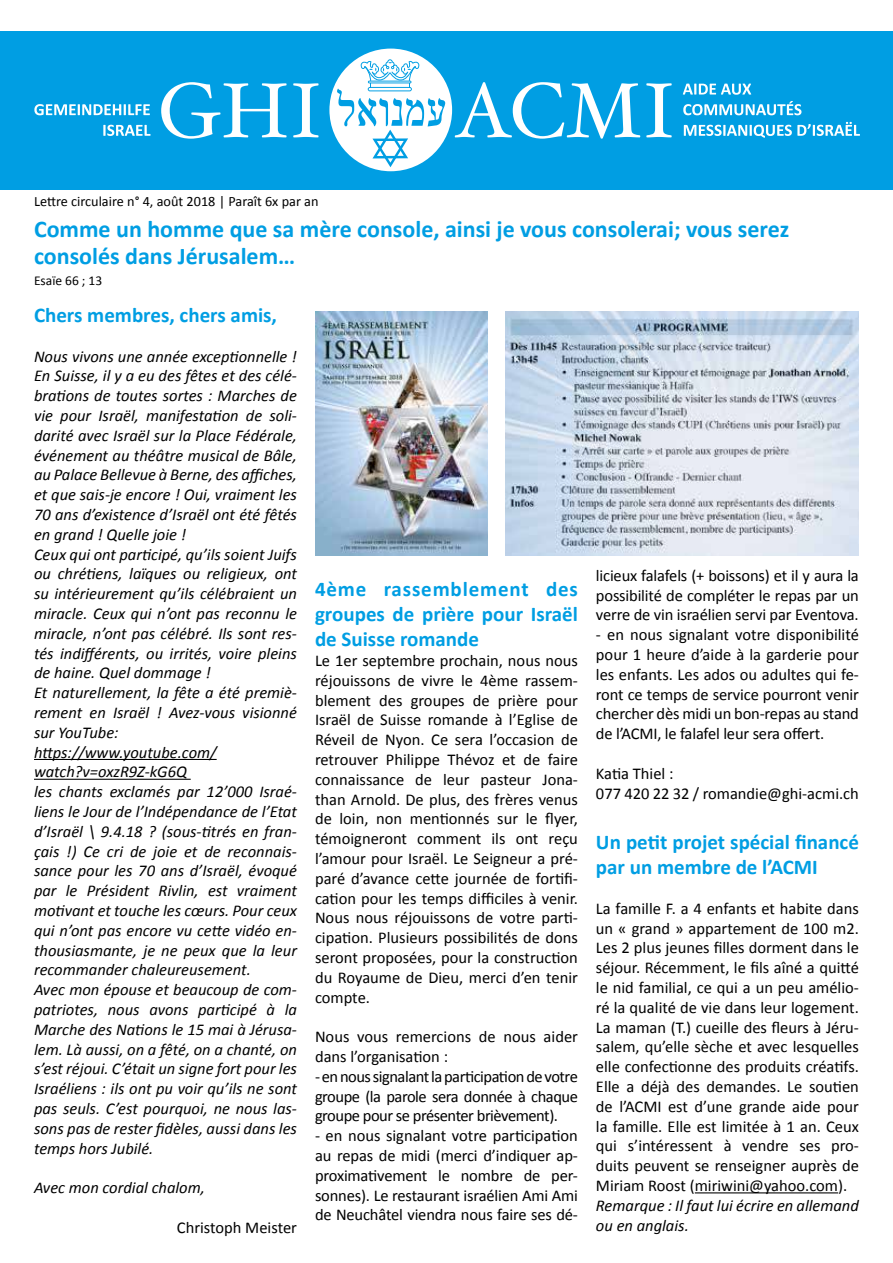
<style>
.page{position:relative;width:893px;height:1263px;background:#fff}
.page>*{position:absolute;margin:0;border:0;box-sizing:border-box;transform-origin:0 0}
.t1{font:700 24px/27px "Calibri";color:#009ee3}
.t2{font:700 21px/25.2px "Calibri";color:#009ee3;text-align:justify}
.t3{font:16.5px/19.8px "Calibri";letter-spacing:-.01em;color:#000;text-align:justify}
.t4{font:italic 16.5px/19.8px "Calibri";color:#000}
.t5{font:14.25px "Calibri";color:#000}
.t6{font:13.5px "Calibri";color:#000}
</style>
<div class="page">
<div style="left:0;top:31px;width:893px;height:158px;background:#009ee3"></div>
<div style="left:329px;top:49px;width:123px;height:122px;background:#fff;border-radius:50%"></div>
<svg style="left:337px;top:59px;width:108px;height:108px"></svg>
<svg style="left:455px;top:82px;width:185px;height:57px"></svg>
<svg style="left:646px;top:83px;width:26px;height:54px"></svg>
<svg style="left:683px;top:84px;width:68px;height:11px"></svg>
<svg style="left:683px;top:101px;width:118px;height:14px"></svg>
<svg style="left:684px;top:122px;width:176px;height:16px"></svg>
<svg style="left:161px;top:82px;width:126px;height:57px"></svg>
<svg style="left:293px;top:83px;width:26px;height:54px"></svg>
<svg style="left:34px;top:104px;width:116px;height:11px"></svg>
<svg style="left:103px;top:125px;width:47px;height:11px"></svg>
<hr style="left:34px;top:759px;width:183px;height:1px;background:#000">
<hr style="left:34px;top:779px;width:157px;height:1px;background:#000">
<hr style="left:695px;top:1192px;width:143px;height:1px;background:#000">
<img style="left:315px;top:311px;width:173px;height:245px">
<img style="left:505px;top:311px;width:354px;height:245px">
<p class="t5" style="left:34px;top:192px;width:286px">Lettre circulaire n° 4, août 2018 | Paraît 6x par an</p>
<h1 class="t1" style="left:34px;top:215px;width:757px">Comme un homme que sa mère console, ainsi je vous consolerai; vous serez consolés dans Jérusalem…</h1>
<p class="t6" style="left:34px;top:272px;width:70px">Esaïe 66 ; 13</p>
<p class="t2" style="left:34px;top:301px;width:245px">Chers membres, chers amis,</p>
<p class="t4" style="left:34px;top:345px;width:264px">Nous vivons une année exceptionnelle !<br>En Suisse, il y a eu des fêtes et des célé&shy;brations de toutes sortes : Marches de vie pour Israël, manifestation de soli&shy;darité avec Israël sur la Place Fédérale, événement au théâtre musical de Bâle, au Palace Bellevue à Berne, des affiches, et que sais-je encore ! Oui, vraiment les 70 ans d’existence d’Israël ont été fêtés en grand ! Quelle joie !<br>Ceux qui ont participé, qu’ils soient Juifs ou chrétiens, laïques ou religieux, ont su intérieurement qu’ils célébraient un miracle. Ceux qui n’ont pas reconnu le miracle, n’ont pas célébré. Ils sont res&shy;tés indifférents, ou irrités, voire pleins de haine. Quel dommage !<br>Et naturellement, la fête a été premiè&shy;rement en Israël ! Avez-vous visionné sur YouTube: https://www.youtube.com/ watch?v=oxzR9Z-kG6Q<br>les chants exclamés par 12’000 Israé&shy;liens le Jour de l’Indépendance de l’Etat d’Israël \ 9.4.18 ? (sous-titrés en fran&shy;çais !) Ce cri de joie et de reconnais&shy;sance pour les 70 ans d’Israël, évoqué par le Président Rivlin, est vraiment motivant et touche les cœurs. Pour ceux qui n’ont pas encore vu cette vidéo en&shy;thousiasmante, je ne peux que la leur recommander chaleureusement.<br>Avec mon épouse et beaucoup de com&shy;patriotes, nous avons participé à la Marche des Nations le 15 mai à Jérusa&shy;lem. Là aussi, on a fêté, on a chanté, on s’est réjoui. C’était un signe fort pour les Israéliens : ils ont pu voir qu’ils ne sont pas seuls. C’est pourquoi, ne nous las&shy;sons pas de rester fidèles, aussi dans les temps hors Jubilé.</p>
<p class="t4" style="left:34px;top:1177px;width:172px">Avec mon cordial chalom,</p>
<p class="t3" style="left:177px;top:1217px;width:122px">Christoph Meister</p>
<p class="t2" style="left:315px;top:575px;width:264px">4ème rassemblement des groupes de prière pour Israël de Suisse romande</p>
<p class="t3" style="left:315px;top:650px;width:264px">Le 1er septembre prochain, nous nous réjouissons de vivre le 4ème rassem&shy;blement des groupes de prière pour Israël de Suisse romande à l’Eglise de Réveil de Nyon. Ce sera l’occasion de retrouver Philippe Thévoz et de faire connaissance de leur pasteur Jona&shy;than Arnold. De plus, des frères venus de loin, non mentionnés sur le flyer, témoigneront comment ils ont reçu l’amour pour Israël. Le Seigneur a pré&shy;paré d’avance cette journée de fortifi&shy;cation pour les temps difficiles à venir.<br>Nous nous réjouissons de votre parti&shy;cipation. Plusieurs possibilités de dons seront proposées, pour la construction du Royaume de Dieu, merci d’en tenir compte.</p>
<p class="t3" style="left:315px;top:1026px;width:264px">Nous vous remercions de nous aider dans l’organisation :</p>
<p class="t3" style="left:315px;top:1066px;width:264px">- en nous signalant la participation de votre groupe (la parole sera donnée à chaque groupe pour se présenter brièvement).</p>
<p class="t3" style="left:315px;top:1125px;width:264px">- en nous signalant votre participation au repas de midi (merci d’indiquer ap&shy;proximativement le nombre de per&shy;sonnes). Le restaurant israélien Ami Ami de Neuchâtel viendra nous faire ses dé-</p>
<p class="t3" style="left:596px;top:565px;width:264px">licieux falafels (+ boissons) et il y aura la possibilité de compléter le repas par un verre de vin israélien servi par Eventova.</p>
<p class="t3" style="left:596px;top:624px;width:264px">- en nous signalant votre disponibilité pour 1 heure d’aide à la garderie pour les enfants. Les ados ou adultes qui fe&shy;ront ce temps de service pourront venir chercher dès midi un bon-repas au stand de l’ACMI, le falafel leur sera offert.</p>
<p class="t3" style="left:596px;top:763px;width:264px">Katia Thiel :<br>077 420 22 32 / romandie@ghi-acmi.ch</p>
<p class="t2" style="left:596px;top:828px;width:264px">Un petit projet spécial financé par un membre de l’ACMI</p>
<p class="t3" style="left:596px;top:898px;width:264px">La famille F. a 4 enfants et habite dans un « grand » appartement de 100 m2.<br>Les 2 plus jeunes filles dorment dans le séjour. Récemment, le fils aîné a quitté le nid familial, ce qui a un peu amélio&shy;ré la qualité de vie dans leur logement.<br>La maman (T.) cueille des fleurs à Jéru&shy;salem, qu’elle sèche et avec lesquelles elle confectionne des produits créatifs.<br>Elle a déjà des demandes. Le soutien de l’ACMI est d’une grande aide pour la famille. Elle est limitée à 1 an. Ceux qui s’intéressent à vendre ses pro&shy;duits peuvent se renseigner auprès de Miriam Roost (miriwini@yahoo.com).</p>
<p class="t4" style="left:596px;top:1195px;width:264px">Remarque : Il faut lui écrire en allemand ou en anglais.</p>
</div>
